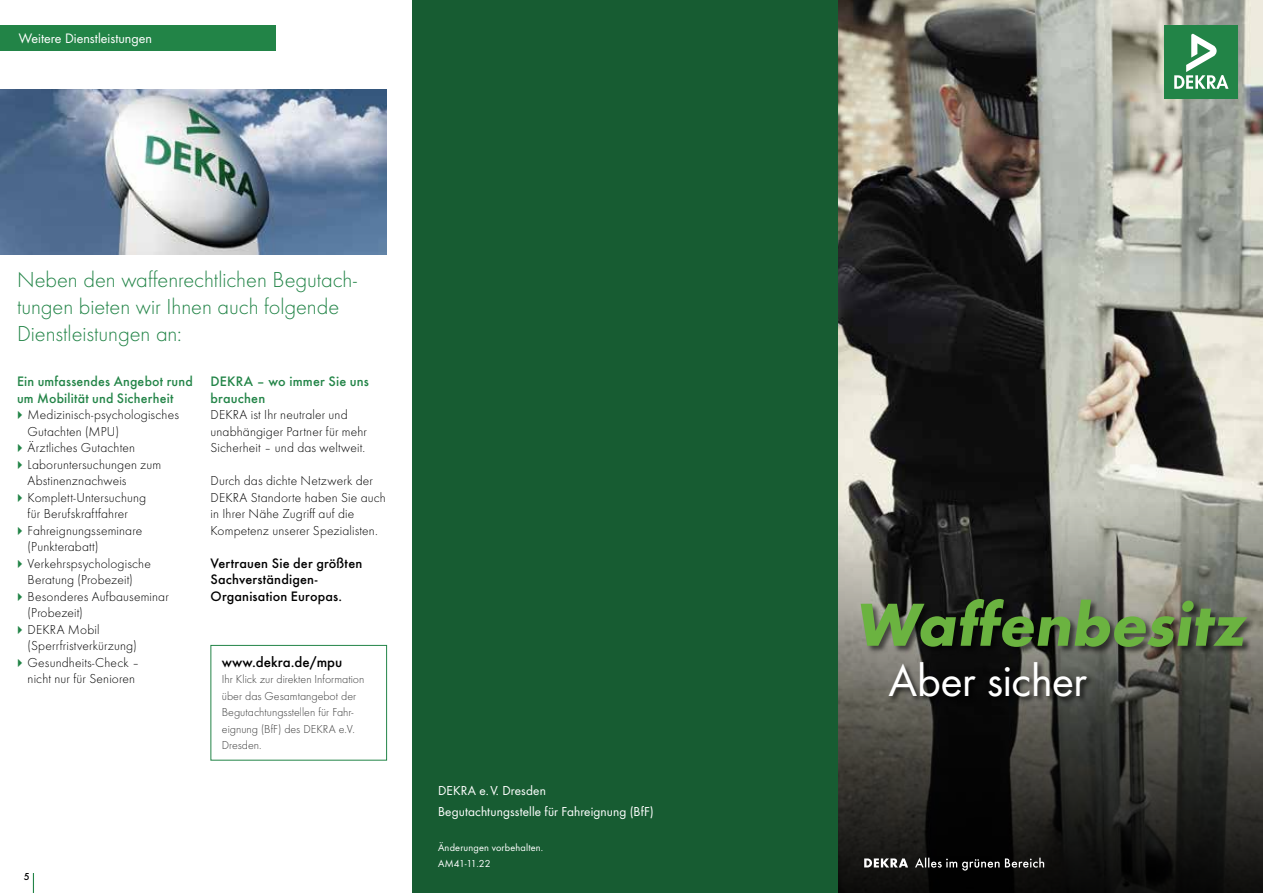
<style>
.page{position:relative;width:1263px;height:893px;background:#fff}
.page>*{position:absolute;margin:0;border:0;box-sizing:border-box;transform-origin:0 0}
.t1{font:700 63px "Futura";color:#6bb340}
.t2{font:46.5px "Futura Boo";letter-spacing:-.005em;color:#fff}
.t3{font:300 22.5px/27px "Futura";letter-spacing:-.005em;color:#228447}
.t4{font:500 15px "Futura";color:#000}
.t5{font:500 14.25px/16.5px "Futura";letter-spacing:.015em;color:#228447}
.t6{font:500 14.25px/16.5px "Futura";letter-spacing:.015em;color:#000}
.t7{font:14.25px "Futura Boo";color:#fff}
.t8{font:300 13.5px/16.5px "Futura";letter-spacing:.01em;color:#000}
.t9{font:13.5px/21px "Futura Boo";letter-spacing:.01em;color:#fff}
.t10{font:300 12px/16.5px "Futura";color:#393939}
.t11{font:10.5px/16.5px "Futura Boo";letter-spacing:.02em;color:#fff}
.t12{font:500 10.5px "Futura";color:#000}
</style>
<div class="page">
<svg style="left:33px;top:873px;width:1px;height:20px"></svg>
<div style="left:0;top:26px;width:276px;height:25px;background:#228447"></div>
<img style="left:0;top:89px;width:387px;height:165px">
<img style="left:838px;top:0;width:425px;height:502px">
<div style="left:1164px;top:26px;width:73px;height:73px;background:#228447"></div>
<svg style="left:1174px;top:34px;width:54px;height:55px"></svg>
<svg style="left:838px;top:502px;width:425px;height:391px"></svg>
<svg style="left:864px;top:858px;width:180px;height:13px"></svg>
<div style="left:861px;top:599px;width:395px;height:56px;background:#000;opacity:.55"></div>
<div style="left:887px;top:661px;width:207px;height:43px;background:#000;opacity:.75"></div>
<div style="left:210px;top:645px;width:177px;height:115px;border:1px solid #228447"></div>
<div style="left:412px;top:0;width:426px;height:893px;background:#175c32"></div>
<p class="t7" style="left:19px;top:29px;width:135px">Weitere Dienstleistungen</p>
<h3 class="t3" style="left:17px;top:266px;width:341px">Neben den waffenrechtlichen Begutach&shy;tungen bieten wir Ihnen auch folgende<br>Dienstleistungen an:</h3>
<p class="t5" style="left:210px;top:373px;width:160px">DEKRA – wo immer Sie uns brauchen</p>
<p class="t8" style="left:210px;top:406px;width:158px">DEKRA ist Ihr neutraler und unabhängiger Partner für mehr<br>Sicherheit – und das weltweit.</p>
<p class="t8" style="left:210px;top:472px;width:177px">Durch das dichte Netzwerk der<br>DEKRA Standorte haben Sie auch in Ihrer Nähe Zugriff auf die<br>Kompetenz unserer Spezialisten.</p>
<p class="t6" style="left:210px;top:555px;width:153px">Vertrauen Sie der größten<br>Sachverständigen-<br>Organisation Europas.</p>
<p class="t5" style="left:17px;top:373px;width:177px">Ein umfassendes Angebot rund um Mobilität und Sicherheit</p>
<p class="t8" style="left:28px;top:406px;width:153px">Medizinisch-psychologisches<br>Gutachten (MPU)<br>Ärztliches Gutachten<br>Laboruntersuchungen zum<br>Abstinenznachweis<br>Komplett-Untersuchung<br>für Berufskraftfahrer<br>Fahreignungsseminare (Punkterabatt)<br>Verkehrspsychologische<br>Beratung (Probezeit)<br>Besonderes Aufbauseminar (Probezeit)<br>DEKRA Mobil (Sperrfristverkürzung)<br>Gesundheits-Check –<br>nicht nur für Senioren</p>
<p class="t4" style="left:222px;top:653px;width:122px">www.dekra.de/mpu</p>
<p class="t10" style="left:222px;top:671px;width:144px">Ihr Klick zur direkten Information über das Gesamtangebot der<br>Begutachtungsstellen für Fahr&shy;eignung (BfF) des DEKRA e.V.<br>Dresden.</p>
<p class="t12" style="left:24px;top:870px;width:7px">5</p>
<p class="t9" style="left:438px;top:780px;width:217px">DEKRA e.V. Dresden<br>Begutachtungsstelle für Fahreignung (BfF)</p>
<p class="t11" style="left:438px;top:839px;width:107px">Änderungen vorbehalten.<br>AM41-11.22</p>
<h1 class="t1" style="left:855px;top:578px;width:403px">Waffenbesitz</h1>
<h2 class="t2" style="left:889px;top:649px;width:200px">Aber sicher</h2>
</div>
